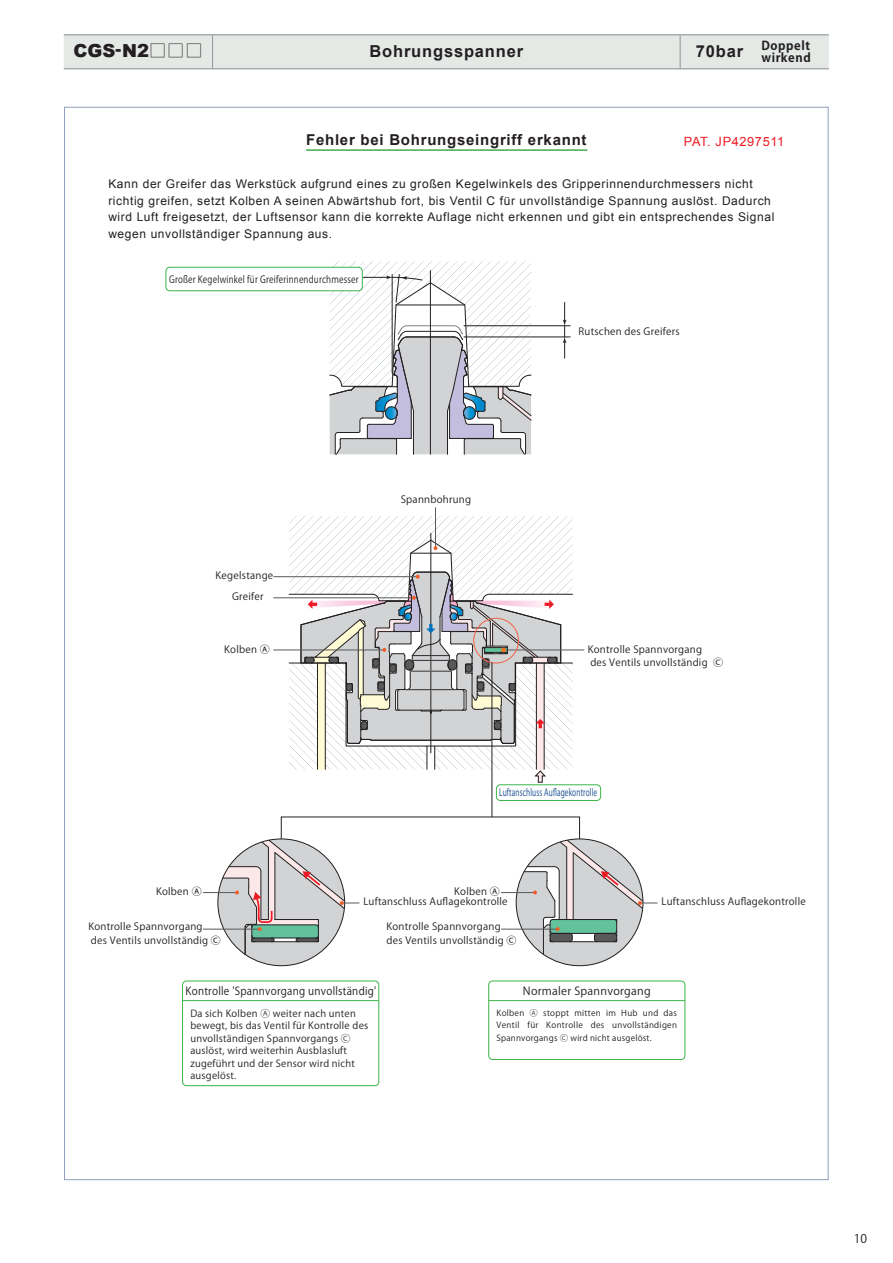
<style>
.page{position:relative;width:893px;height:1263px;background:#fff}
.page>*{position:absolute;margin:0;border:0;box-sizing:border-box;transform-origin:0 0}
.t1{font:900 18px "Arial";color:#231f20}
.t2{font:700 16.5px "Arial";letter-spacing:.05em;color:#231f20}
.t3{font:700 15px "Arial";letter-spacing:.05em;color:#231f20}
.t4{font:12.75px "Arial";letter-spacing:.05em;color:#ed1c24}
.t5{font:12px/16.5px "Arial";letter-spacing:.05em;color:#231f20}
.t6{font:12px/12px "Koz Go Pro Bold 90 msp RKSJ H";letter-spacing:.05em;color:#231f20;text-align:right}
.t7{font:12px "Koz Go Pro Regular 90 msp RKSJ H";color:#231f20}
.t8{font:11.1px "Koz Go Std Medium 90 msp RKSJ H";letter-spacing:.025em;color:#231f20;scale:.92 1}
.t9{font:11.1px "Koz Go Std Medium 90 msp RKSJ H";letter-spacing:.025em;color:#231f20}
.t10{font:9.9px/13.8px "Koz Go Std Medium 90 msp RKSJ H";letter-spacing:.025em;color:#231f20}
.t11{font:9.9px "Koz Go Std Medium 90 msp RKSJ H";letter-spacing:.025em;color:#231f20;scale:.83 1}
.t12{font:9.9px "Koz Go Std Medium 90 msp RKSJ H";letter-spacing:.025em;color:#0d4689;scale:.68 1}
.t13{font:9.75px/12.5px "Koz Go Std Medium 90 msp RKSJ H";letter-spacing:.025em;color:#231f20}
.t14{font:8.25px/12.5px "Koz Go Std Medium 90 msp RKSJ H";letter-spacing:.025em;color:#231f20;text-align:justify}
.s1{font-size:17.25px}
.s2{font-family:"Koz Go Pro Extra Light 90 msp RKSJ H";font-weight:400;font-size:17.25px}
.s3{font-family:"Arial";font-weight:700;font-size:16.5px}
.s4{font-family:"Koz Go Pro Medium 90 msp RKSJ H"}
</style>
<div class="page">
<div style="left:64px;top:35px;width:765px;height:33px;background:#e4e9e6"></div>
<hr style="left:212px;top:35px;width:1px;height:33px;background:#939598">
<hr style="left:680px;top:35px;width:1px;height:33px;background:#939598">
<hr style="left:64px;top:34px;width:765px;height:1px;background:#939598">
<hr style="left:64px;top:68px;width:765px;height:1px;background:#939598">
<hr style="left:306px;top:149px;width:281px;height:2px;background:#41ad49">
<hr style="left:504px;top:650px;width:80px;height:1px;background:#58595b">
<hr style="left:435px;top:507px;width:1px;height:41px;background:#58595b">
<hr style="left:273px;top:576px;width:145px;height:1px;background:#58595b">
<hr style="left:273px;top:598px;width:141px;height:1px;background:#58595b">
<hr style="left:273px;top:650px;width:111px;height:1px;background:#58595b">
<svg style="left:288px;top:516px;width:285px;height:267px"></svg>
<div style="left:182px;top:981px;width:197px;height:105px;border:1px solid #3db54b;border-radius:4px"></div>
<div style="left:488px;top:981px;width:197px;height:79px;border:1px solid #3db54b;border-radius:4px"></div>
<div style="left:496px;top:784px;width:105px;height:17px;border:1px solid #3db54b;border-radius:4px"></div>
<div style="left:166px;top:267px;width:197px;height:24px;border:1px solid #3db54b;border-radius:4px"></div>
<hr style="left:464px;top:337px;width:106px;height:1px;background:#231f20">
<hr style="left:464px;top:325px;width:106px;height:1px;background:#231f20">
<svg style="left:563px;top:302px;width:3px;height:56px"></svg>
<hr style="left:492px;top:662px;width:1px;height:155px;background:#231f20">
<hr style="left:489px;top:1000px;width:196px;height:1px;background:#3db54b">
<hr style="left:183px;top:1000px;width:196px;height:1px;background:#3db54b">
<svg style="left:328px;top:261px;width:204px;height:194px"></svg>
<hr style="left:203px;top:892px;width:34px;height:1px;background:#58595b">
<hr style="left:203px;top:929px;width:57px;height:1px;background:#58595b">
<hr style="left:501px;top:892px;width:34px;height:1px;background:#58595b">
<hr style="left:501px;top:929px;width:57px;height:1px;background:#58595b">
<svg style="left:217px;top:838px;width:142px;height:145px"></svg>
<svg style="left:515px;top:838px;width:142px;height:128px"></svg>
<h1 class="t1" style="left:74px;top:37px;width:131px">CGS<span class="s1">-</span>N2<span class="s2">□□□</span></h1>
<h2 class="t2" style="left:369px;top:42px;width:155px">Bohrungsspanner</h2>
<p class="t6" style="left:696px;top:41px;width:116px"><span class="s3">70bar</span> Doppelt wirkend</p>
<p class="t3" style="left:306px;top:131px;width:282px">Fehler bei Bohrungseingriff erkannt</p>
<p class="t5" style="left:108px;top:176px;width:667px">Kann der Greifer das Werkstück aufgrund eines zu großen Kegelwinkels des Gripperinnendurchmessers nicht richtig greifen, setzt Kolben A seinen Abwärtshub fort, bis Ventil C für unvollständige Spannung auslöst. Dadurch wird Luft freigesetzt, der Luftsensor kann die korrekte Auflage nicht erkennen und gibt ein entsprechendes Signal wegen unvollständiger Spannung aus.</p>
<p class="t4" style="left:684px;top:135px;width:102px">PAT. JP4297511</p>
<p class="t11" style="left:169px;top:276px;width:230px">Großer Kegelwinkel für Greiferinnendurchmesser</p>
<p class="t10" style="left:578px;top:325px;width:103px">Rutschen des Greifers</p>
<p class="t10" style="left:216px;top:570px;width:59px">Kegelstange</p>
<p class="t10" style="left:232px;top:591px;width:33px">Greifer</p>
<p class="t10" style="left:224px;top:643px;width:47px">Kolben <span class="s4">Ⓐ</span></p>
<p class="t10" style="left:156px;top:886px;width:47px">Kolben <span class="s4">Ⓐ</span></p>
<p class="t10" style="left:88px;top:921px;width:134px">Kontrolle Spannvorgang des Ventils unvollständig <span class="s4">Ⓒ</span></p>
<p class="t10" style="left:401px;top:493px;width:72px">Spannbohrung</p>
<p class="t10" style="left:588px;top:643px;width:137px">Kontrolle Spannvorgang<br>des Ventils unvollständig <span class="s4">Ⓒ</span></p>
<p class="t12" style="left:499px;top:789px;width:146px">Luftanschluss Auflagekontrolle</p>
<p class="t10" style="left:454px;top:886px;width:47px">Kolben <span class="s4">Ⓐ</span></p>
<p class="t10" style="left:386px;top:921px;width:132px">Kontrolle Spannvorgang des Ventils unvollständig <span class="s4">Ⓒ</span></p>
<p class="t10" style="left:363px;top:896px;width:146px">Luftanschluss Auflagekontrolle</p>
<p class="t10" style="left:661px;top:896px;width:146px">Luftanschluss Auflagekontrolle</p>
<p class="t8" style="left:186px;top:986px;width:209px">Kontrolle 'Spannvorgang unvollständig'</p>
<p class="t9" style="left:523px;top:986px;width:129px">Normaler Spannvorgang</p>
<p class="t13" style="left:190px;top:1008px;width:179px">Da sich Kolben Ⓐ weiter nach unten bewegt, bis das Ventil für Kontrolle des unvollständigen Spannvorgangs Ⓒ auslöst, wird weiterhin Ausblasluft zugeführt und der Sensor wird nicht ausgelöst.</p>
<p class="t14" style="left:496px;top:1008px;width:182px">Kolben Ⓐ stoppt mitten im Hub und das Ventil für Kontrolle des unvollständigen Spannvorgangs Ⓒ wird nicht ausgelöst.</p>
<p class="t7" style="left:854px;top:1234px;width:15px">10</p>
</div>
